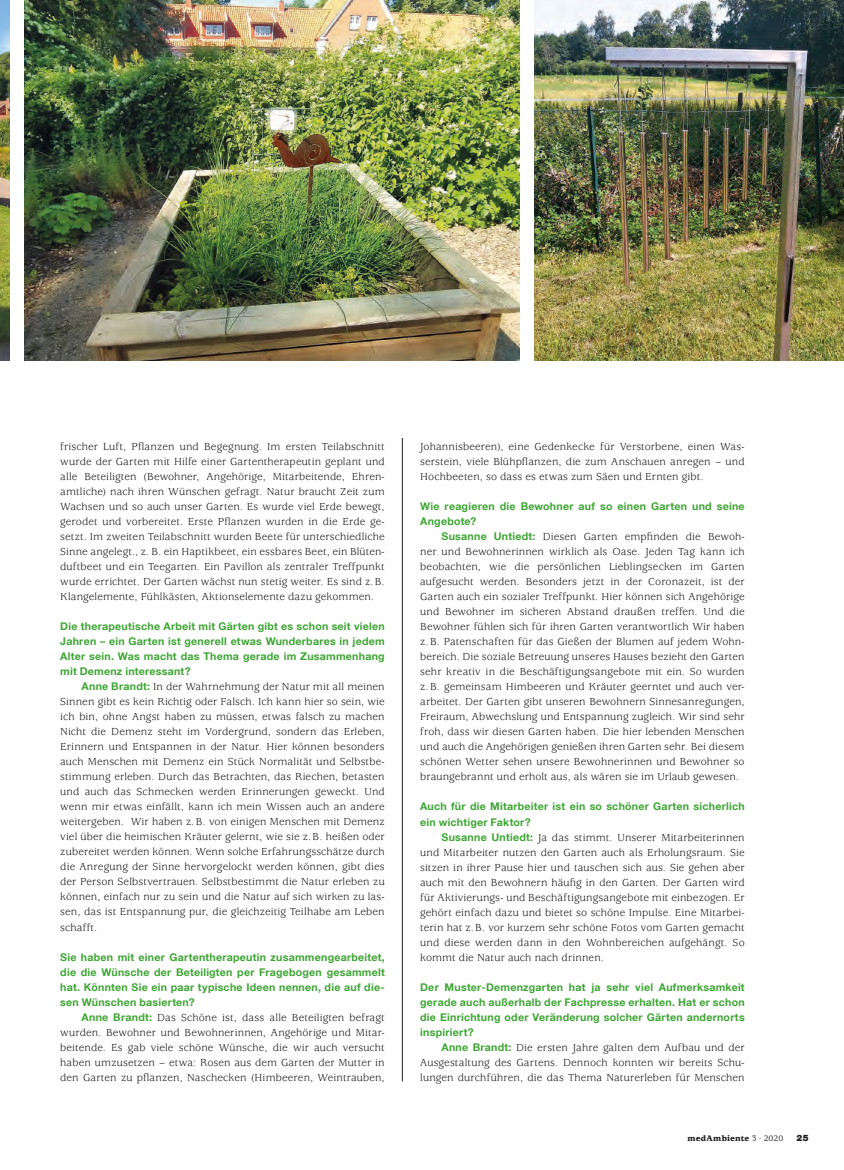
<style>
.page{position:relative;width:844px;height:1170px;background:#fff}
.page>*{position:absolute;margin:0;border:0;box-sizing:border-box;transform-origin:0 0}
.t1{font:11.25px/15px "Usherwood Std";letter-spacing:.01em;color:#1d1d1b;text-align:justify}
.t2{font:700 10.62px/15px "Helvetica Neue LT Com";letter-spacing:.02em;color:#3fa535;text-align:justify}
.t3{font:900 8.75px "Usherwood Std";letter-spacing:.02em;color:#1d1d1b}
.t4{font:900 8.75px "Helvetica Neue LT Com";color:#1d1d1b}
.s1{font-family:"Helvetica Neue LT Com";font-weight:700;font-size:10.62px;color:#3fa535}
.s2{font-weight:500}
</style>
<div class="page">
<hr style="left:402px;top:438px;width:1px;height:643px;background:#1d1d1b">
<img style="left:534px;top:0;width:309px;height:360px">
<img style="left:0;top:0;width:9px;height:360px">
<img style="left:24px;top:0;width:495px;height:360px">
<p class="t1" style="left:60px;top:439px;width:326px">frischer Luft, Pflanzen und Begegnung. Im ersten Teilabschnitt wurde der Garten mit Hilfe einer Gartentherapeutin geplant und alle Beteiligten (Bewohner, Angehörige, Mitarbeitende, Ehren&shy;amtliche) nach ihren Wünschen gefragt. Natur braucht Zeit zum Wachsen und so auch unser Garten. Es wurde viel Erde bewegt, gerodet und vorbereitet. Erste Pflanzen wurden in die Erde ge&shy;setzt. Im zweiten Teilabschnitt wurden Beete für unterschiedliche Sinne angelegt., z. B. ein Haptikbeet, ein essbares Beet, ein Blüten&shy;duftbeet und ein Teegarten. Ein Pavillon als zentraler Treffpunkt wurde errichtet. Der Garten wächst nun stetig weiter. Es sind z.B.<br>Klangelemente, Fühlkästen, Aktionselemente dazu gekommen.</p>
<p class="t2" style="left:60px;top:618px;width:326px">Die therapeutische Arbeit mit Gärten gibt es schon seit vielen Jahren – ein Garten ist generell etwas Wunderbares in jedem Alter sein. Was macht das Thema gerade im Zusammenhang mit Demenz interessant?</p>
<p class="t1" style="left:60px;top:679px;width:326px;text-indent:21px"><span class="s1">Anne Brandt:</span> In der Wahrnehmung der Natur mit all meinen Sinnen gibt es kein Richtig oder Falsch. Ich kann hier so sein, wie ich bin, ohne Angst haben zu müssen, etwas falsch zu machen Nicht die Demenz steht im Vordergrund, sondern das Erleben, Erinnern und Entspannen in der Natur. Hier können besonders auch Menschen mit Demenz ein Stück Normalität und Selbstbe&shy;stimmung erleben. Durch das Betrachten, das Riechen, betasten und auch das Schmecken werden Erinnerungen geweckt. Und wenn mir etwas einfällt, kann ich mein Wissen auch an andere weitergeben. Wir haben z.B. von einigen Menschen mit Demenz viel über die heimischen Kräuter gelernt, wie sie z.B. heißen oder zubereitet werden können. Wenn solche Erfahrungsschätze durch die Anregung der Sinne hervorgelockt werden können, gibt dies der Person Selbstvertrauen. Selbstbestimmt die Natur erleben zu können, einfach nur zu sein und die Natur auf sich wirken zu las&shy;sen, das ist Entspannung pur, die gleichzeitig Teilhabe am Leben schafft.</p>
<p class="t2" style="left:60px;top:948px;width:326px">Sie haben mit einer Gartentherapeutin zusammengearbeitet, die die Wünsche der Beteiligten per Fragebogen gesammelt hat. Könnten Sie ein paar typische Ideen nennen, die auf die&shy;sen Wünschen basierten?</p>
<p class="t1" style="left:60px;top:1009px;width:326px;text-indent:21px"><span class="s1">Anne Brandt:</span> Das Schöne ist, dass alle Beteiligten befragt wurden. Bewohner und Bewohnerinnen, Angehörige und Mitar&shy;beitende. Es gab viele schöne Wünsche, die wir auch versucht haben umzusetzen – etwa: Rosen aus dem Garten der Mutter in den Garten zu pflanzen, Naschecken (Himbeeren, Weintrauben,</p>
<p class="t1" style="left:420px;top:439px;width:326px">Johannisbeeren), eine Gedenkecke für Verstorbene, einen Was&shy;serstein, viele Blühpflanzen, die zum Anschauen anregen – und Hochbeeten, so dass es etwas zum Säen und Ernten gibt.</p>
<p class="t2" style="left:420px;top:498px;width:326px">Wie reagieren die Bewohner auf so einen Garten und seine<br>Angebote?</p>
<p class="t1" style="left:420px;top:529px;width:326px;text-indent:21px"><span class="s1">Susanne Untiedt:</span> Diesen Garten empfinden die Bewoh&shy;ner und Bewohnerinnen wirklich als Oase. Jeden Tag kann ich beobachten, wie die persönlichen Lieblingsecken im Garten aufgesucht werden. Besonders jetzt in der Coronazeit, ist der Garten auch ein sozialer Treffpunkt. Hier können sich Angehörige und Bewohner im sicheren Abstand draußen treffen. Und die Bewohner fühlen sich für ihren Garten verantwortlich Wir haben z.B. Patenschaften für das Gießen der Blumen auf jedem Wohn&shy;bereich. Die soziale Betreuung unseres Hauses bezieht den Garten sehr kreativ in die Beschäftigungsangebote mit ein. So wurden z.B. gemeinsam Himbeeren und Kräuter geerntet und auch ver&shy;arbeitet. Der Garten gibt unseren Bewohnern Sinnesanregungen, Freiraum, Abwechslung und Entspannung zugleich. Wir sind sehr froh, dass wir diesen Garten haben. Die hier lebenden Menschen und auch die Angehörigen genießen ihren Garten sehr. Bei diesem schönen Wetter sehen unsere Bewohnerinnen und Bewohner so braungebrannt und erholt aus, als wären sie im Urlaub gewesen.</p>
<p class="t2" style="left:420px;top:798px;width:326px">Auch für die Mitarbeiter ist ein so schöner Garten sicherlich ein wichtiger Faktor?</p>
<p class="t1" style="left:420px;top:829px;width:326px;text-indent:21px"><span class="s1">Susanne Untiedt:</span> Ja das stimmt. Unserer Mitarbeiterinnen und Mitarbeiter nutzen den Garten auch als Erholungsraum. Sie sitzen in ihrer Pause hier und tauschen sich aus. Sie gehen aber auch mit den Bewohnern häufig in den Garten. Der Garten wird für Aktivierungs- und Beschäftigungsangebote mit einbezogen. Er gehört einfach dazu und bietet so schöne Impulse. Eine Mitarbei&shy;terin hat z.B. vor kurzem sehr schöne Fotos vom Garten gemacht und diese werden dann in den Wohnbereichen aufgehängt. So kommt die Natur auch nach drinnen.</p>
<p class="t2" style="left:420px;top:978px;width:326px">Der Muster-Demenzgarten hat ja sehr viel Aufmerksamkeit gerade auch außerhalb der Fachpresse erhalten. Hat er schon die Einrichtung oder Veränderung solcher Gärten andernorts inspiriert?</p>
<p class="t1" style="left:420px;top:1039px;width:326px;text-indent:21px"><span class="s1">Anne Brandt:</span> Die ersten Jahre galten dem Aufbau und der Ausgestaltung des Gartens. Dennoch konnten wir bereits Schu&shy;lungen durchführen, die das Thema Naturerleben für Menschen</p>
<p class="t3" style="left:687px;top:1133px;width:97px">medAmbiente <span class="s2">3·2020</span></p>
<p class="t4" style="left:796px;top:1132px;width:14px">25</p>
</div>
